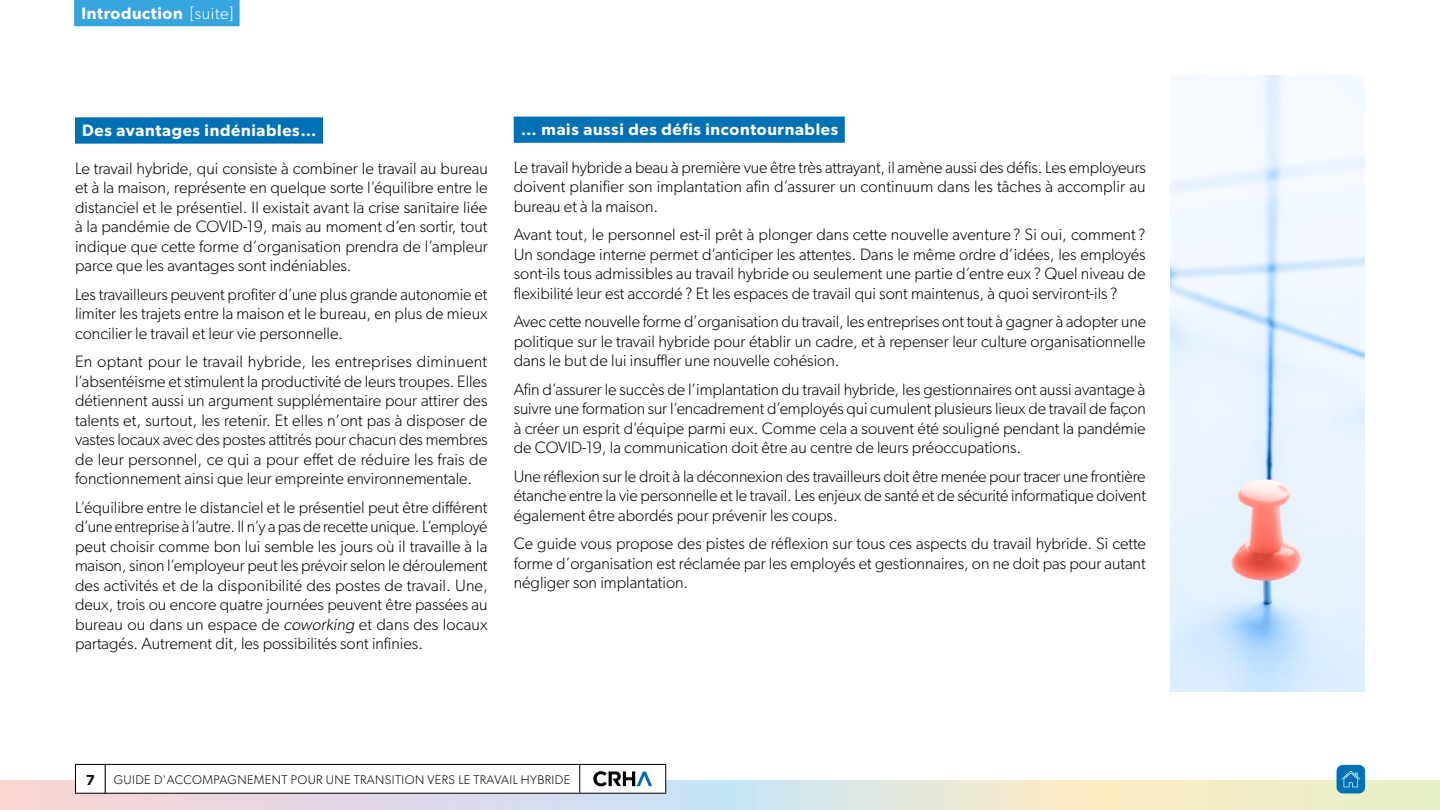
<style>
.page{position:relative;width:1440px;height:810px;background:#fff}
.page>*{position:absolute;margin:0;border:0;box-sizing:border-box;transform-origin:0 0}
.t1{font:300 16.5px/19.5px "Gibson";color:#000;text-align:justify}
.t2{font:600 16.5px "Gibson";letter-spacing:.04em;color:#fff}
.t3{font:600 14.4px "Gibson";color:#000}
.t4{font:300 12.6px "Gibson";letter-spacing:.03em;color:#000}
.s1{font-weight:300}
.s2{font-style:italic}
</style>
<div class="page">
<div style="left:75px;top:117px;width:248px;height:27px;background:#0071b4"></div>
<div style="left:514px;top:117px;width:331px;height:26px;background:#0071b4"></div>
<div style="left:74px;top:0;width:166px;height:26px;background:#36a5de"></div>
<img style="left:1171px;top:75px;width:194px;height:617px">
<svg style="left:0;top:781px;width:1440px;height:29px;background:#e6e4d9"></svg>
<hr style="left:104px;top:793px;width:476px;height:1px;background:#000">
<hr style="left:580px;top:793px;width:86px;height:1px;background:#000">
<div style="left:75px;top:764px;width:30px;height:29px;background:#fff"></div>
<hr style="left:75px;top:793px;width:31px;height:1px;background:#000">
<svg style="left:104px;top:764px;width:562px;height:29px"></svg>
<hr style="left:75px;top:764px;width:31px;height:1px;background:#000">
<svg style="left:75px;top:765px;width:1px;height:28px"></svg>
<div style="left:1337px;top:765px;width:28px;height:28px;background:#0071b4;border-radius:6px"></div>
<div style="left:1337px;top:765px;width:28px;height:28px;border:1px solid #0071b4;border-radius:6px"></div>
<svg style="left:1341px;top:771px;width:19px;height:16px"></svg>
<p class="t2" style="left:81px;top:3px;width:153px">Introduction <span class="s1">[suite]</span></p>
<p class="t2" style="left:82px;top:121px;width:236px">Des avantages indéniables…</p>
<p class="t1" style="left:75px;top:158px;width:414px">Le travail hybride, qui consiste à combiner le travail au bureau et à la maison, représente en quelque sorte l’équilibre entre le distanciel et le présentiel. Il existait avant la crise sanitaire liée à la pandémie de COVID-19, mais au moment d’en sortir, tout indique que cette forme d’organisation prendra de l’ampleur parce que les avantages sont indéniables.</p>
<p class="t1" style="left:75px;top:284px;width:414px">Les travailleurs peuvent profiter d’une plus grande autonomie et limiter les trajets entre la maison et le bureau, en plus de mieux concilier le travail et leur vie personnelle.</p>
<p class="t1" style="left:75px;top:352px;width:414px">En optant pour le travail hybride, les entreprises diminuent l’absentéisme et stimulent la productivité de leurs troupes. Elles détiennent aussi un argument supplémentaire pour attirer des talents et, surtout, les retenir. Et elles n’ont pas à disposer de vastes locaux avec des postes attitrés pour chacun des membres de leur personnel, ce qui a pour effet de réduire les frais de fonctionnement ainsi que leur empreinte environnementale.</p>
<p class="t1" style="left:75px;top:497px;width:414px">L’équilibre entre le distanciel et le présentiel peut être différent d’une entreprise à l’autre. Il n’y a pas de recette unique. L’employé peut choisir comme bon lui semble les jours où il travaille à la maison, sinon l’employeur peut les prévoir selon le déroulement des activités et de la disponibilité des postes de travail. Une, deux, trois ou encore quatre journées peuvent être passées au bureau ou dans un espace de <span class="s2">coworking</span> et dans des locaux partagés. Autrement dit, les possibilités sont infinies.</p>
<p class="t2" style="left:521px;top:120px;width:319px">… mais aussi des défis incontournables</p>
<p class="t1" style="left:514px;top:157px;width:634px">Le travail hybride a beau à première vue être très attrayant, il amène aussi des défis. Les employeurs doivent planifier son implantation afin d’assurer un continuum dans les tâches à accomplir au bureau et à la maison.</p>
<p class="t1" style="left:514px;top:225px;width:633px">Avant tout, le personnel est-il prêt à plonger dans cette nouvelle aventure? Si oui, comment ?<br>Un sondage interne permet d’anticiper les attentes. Dans le même ordre d’idées, les employés sont-ils tous admissibles au travail hybride ou seulement une partie d’entre eux ? Quel niveau de flexibilité leur est accordé? Et les espaces de travail qui sont maintenus, à quoi serviront-ils ?</p>
<p class="t1" style="left:514px;top:312px;width:634px">Avec cette nouvelle forme d’organisation du travail, les entreprises ont tout à gagner à adopter une politique sur le travail hybride pour établir un cadre, et à repenser leur culture organisationnelle dans le but de lui insuffler une nouvelle cohésion.</p>
<p class="t1" style="left:514px;top:379px;width:634px">Afin d’assurer le succès de l’implantation du travail hybride, les gestionnaires ont aussi avantage à suivre une formation sur l’encadrement d’employés qui cumulent plusieurs lieux de travail de façon à créer un esprit d’équipe parmi eux. Comme cela a souvent été souligné pendant la pandémie de COVID-19, la communication doit être au centre de leurs préoccupations.</p>
<p class="t1" style="left:514px;top:466px;width:634px">Une réflexion sur le droit à la déconnexion des travailleurs doit être menée pour tracer une frontière étanche entre la vie personnelle et le travail. Les enjeux de santé et de sécurité informatique doivent également être abordés pour prévenir les coups.</p>
<p class="t1" style="left:514px;top:534px;width:634px">Ce guide vous propose des pistes de réflexion sur tous ces aspects du travail hybride. Si cette forme d’organisation est réclamée par les employés et gestionnaires, on ne doit pas pour autant négliger son implantation.</p>
<p class="t3" style="left:86px;top:771px;width:11px">7</p>
<p class="t4" style="left:114px;top:772px;width:458px">GUIDE D'ACCOMPAGNEMENT POUR UNE TRANSITION VERS LE TRAVAIL HYBRIDE</p>
</div>
